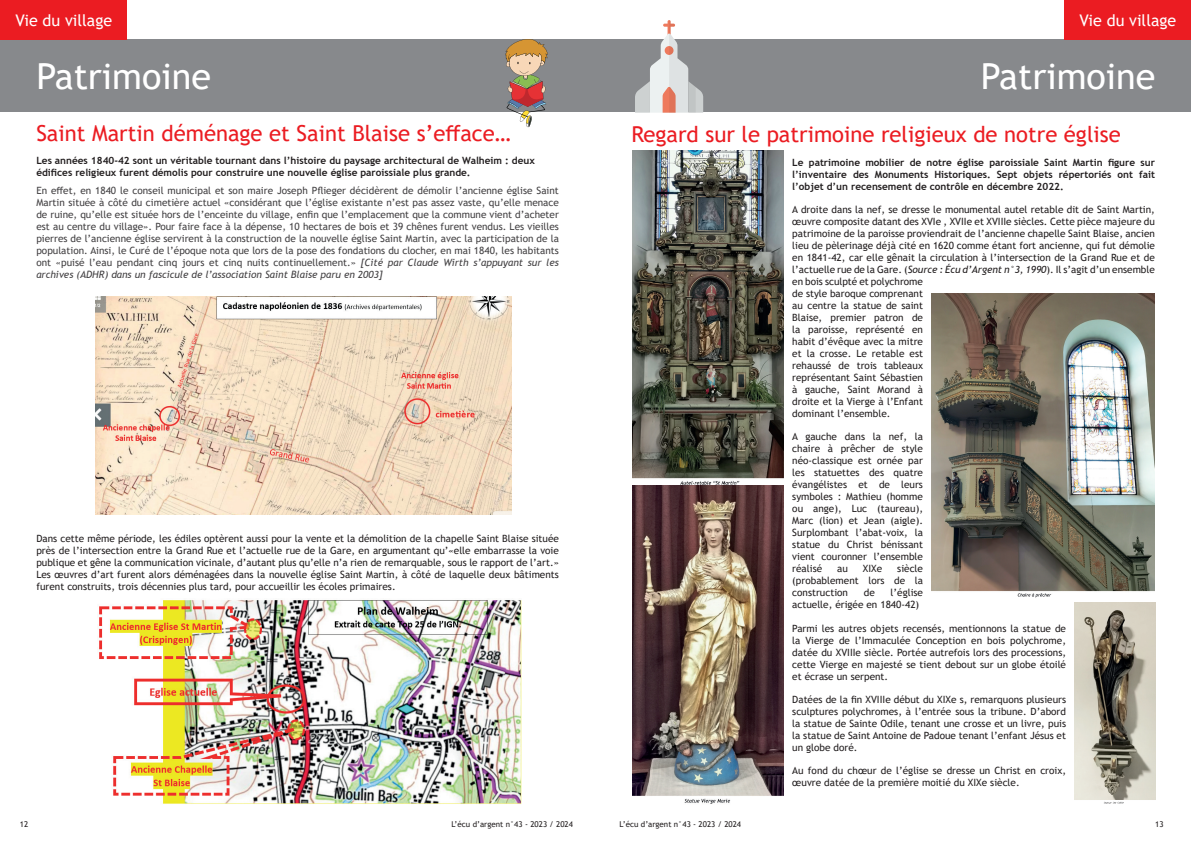
<style>
.page{position:relative;width:1191px;height:842px;background:#fff}
.page>*{position:absolute;margin:0;border:0;box-sizing:border-box;transform-origin:0 0}
.t1{font:36px "Trebuchet MS";color:#fff}
.t2{font:22px "Trebuchet MS";color:#eb1c22}
.t3{font:16px "Trebuchet MS";color:#fff}
.t4{font:10px/12px "Trebuchet MS";color:#231f20;text-align:justify}
.t5{font:10px/12px "Trebuchet MS";color:#434143;text-align:justify}
.t6{font:700 10px/12px "Trebuchet MS";color:#231f20}
.t7{font:8px "Trebuchet MS";color:#231f20}
.s1{font-style:italic}
</style>
<div class="page">
<div style="left:0;top:40px;width:1191px;height:72px;background:#87898c"></div>
<div style="left:0;top:0;width:127px;height:40px;background:#eb1c22"></div>
<div style="left:1064px;top:0;width:127px;height:40px;background:#eb1c22"></div>
<img style="left:96px;top:296px;width:415px;height:218px">
<svg style="left:505px;top:39px;width:43px;height:88px"></svg>
<img style="left:99px;top:600px;width:423px;height:204px">
<svg style="left:635px;top:20px;width:68px;height:93px"></svg>
<img style="left:632px;top:151px;width:151px;height:653px">
<img style="left:931px;top:293px;width:223px;height:305px">
<img style="left:1074px;top:602px;width:81px;height:202px">
<h3 class="t3" style="left:15px;top:10px;width:98px">Vie du village</h3>
<h3 class="t3" style="left:1079px;top:9px;width:98px">Vie du village</h3>
<h1 class="t1" style="left:36px;top:54px;width:176px">Patrimoine</h1>
<h2 class="t2" style="left:36px;top:119px;width:476px">Saint Martin déménage et Saint Blaise s’efface…</h2>
<p class="t6" style="left:36px;top:155px;width:500px">Les années 1840-42 sont un véritable tournant dans l’histoire du paysage architectural de Walheim : deux édifices religieux furent démolis pour construire une nouvelle église paroissiale plus grande.</p>
<p class="t5" style="left:36px;top:184px;width:524px">En effet, en 1840 le conseil municipal et son maire Joseph Pflieger décidèrent de démolir l’ancienne église Saint Martin située à côté du cimetière actuel «considérant que l’église existante n’est pas assez vaste, qu’elle menace de ruine, qu’elle est située hors de l’enceinte du village, enfin que l’emplacement que la commune vient d’acheter est au centre du village». Pour faire face à la dépense, 10 hectares de bois et 39 chênes furent vendus. Les vieilles pierres de l’ancienne église servirent à la construction de la nouvelle église Saint Martin, avec la participation de la population. Ainsi, le Curé de l’époque nota que lors de la pose des fondations du clocher, en mai 1840, les habitants ont «puisé l’eau pendant cinq jours et cinq nuits continuellement.» <span class="s1">[Cité par Claude Wirth s’appuyant sur les archives (ADHR) dans un fascicule de l’association Saint Blaise paru en 2003]</span></p>
<h1 class="t1" style="left:981px;top:53px;width:176px">Patrimoine</h1>
<h2 class="t2" style="left:631px;top:121px;width:490px">Regard sur le patrimoine religieux de notre église</h2>
<p class="t6" style="left:792px;top:156px;width:364px;text-align:justify">Le patrimoine mobilier de notre église paroissiale Saint Martin figure sur l’inventaire des Monuments Historiques. Sept objets répertoriés ont fait l’objet d’un recensement de contrôle en décembre 2022.</p>
<p class="t4" style="left:792px;top:203px;width:364px;text-align:left">A droite dans la nef, se dresse le monumental autel retable dit de Saint Martin, œuvre composite datant des XVIe , XVIIe et XVIIIe siècles. Cette pièce majeure du patrimoine de la paroisse proviendrait de l’ancienne chapelle Saint Blaise, ancien lieu de pèlerinage déjà cité en 1620 comme étant fort ancienne, qui fut démolie en 1841-42, car elle gênait la circulation à l’intersection de la Grand Rue et de l’actuelle rue de la Gare. (<span class="s1">Source : Écu d’Argent n°3, 1990</span>). Il s’agit d’un ensemble en bois sculpté et polychrome<br>de style baroque comprenant<br>au centre la statue de saint<br>Blaise, premier patron de<br>la paroisse, représenté en<br>habit d’évêque avec la mitre<br>et la crosse. Le retable est<br>rehaussé de trois tableaux<br>représentant Saint Sébastien<br>à gauche, Saint Morand à<br>droite et la Vierge à l’Enfant<br>dominant l’ensemble.</p>
<p class="t4" style="left:792px;top:431px;width:132px">A gauche dans la nef, la chaire à prêcher de style néo-classique est ornée par les statuettes des quatre évangélistes et de leurs symboles : Mathieu (homme ou ange), Luc (taureau), Marc (lion) et Jean (aigle).<br>Surplombant l’abat-voix, la statue du Christ bénissant vient couronner l’ensemble réalisé</p>
<p class="t4" style="left:36px;top:532px;width:524px">Dans cette même période, les édiles optèrent aussi pour la vente et la démolition de la chapelle Saint Blaise située près de l’intersection entre la Grand Rue et l’actuelle rue de la Gare, en argumentant qu’«elle embarrasse la voie publique et gêne la communication vicinale, d’autant plus qu’elle n’a rien de remarquable, sous le rapport de l’art.» Les œuvres d’art furent alors déménagées dans la nouvelle église Saint Martin, à côté de laquelle deux bâtiments furent construits, trois décennies plus tard, pour accueillir les écoles primaires.</p>
<p class="t4" style="left:792px;top:563px;width:132px;text-indent:105px">siècle (probablement lors de la construction</p>
<p class="t4" style="left:837px;top:563px;width:12px">au</p>
<p class="t4" style="left:863px;top:563px;width:21px">XIXe</p>
<p class="t4" style="left:792px;top:587px;width:132px;text-indent:98px">l’église actuelle, érigée en 1840-42)</p>
<p class="t4" style="left:792px;top:622px;width:275px">Parmi les autres objets recensés, mentionnons la statue de la Vierge de l’Immaculée Conception en bois polychrome, datée du XVIIIe siècle. Portée autrefois lors des processions, cette Vierge en majesté se tient debout sur un globe étoilé et écrase un serpent.</p>
<p class="t4" style="left:792px;top:693px;width:275px">Datées de la fin XVIIIe début du XIXe s, remarquons plusieurs sculptures polychromes, à l’entrée sous la tribune. D’abord la statue de Sainte Odile, tenant une crosse et un livre, puis la statue de Saint Antoine de Padoue tenant l’enfant Jésus et un globe doré.</p>
<p class="t4" style="left:792px;top:765px;width:275px">Au fond du chœur de l’église se dresse un Christ en croix, œuvre datée de la première moitié du XIXe siècle.</p>
<p class="t4" style="left:864px;top:587px;width:13px">de</p>
<p class="t7" style="left:20px;top:819px;width:10px">12</p>
<p class="t7" style="left:451px;top:819px;width:123px">L’écu d’argent n°43 - 2023 / 2024</p>
<p class="t7" style="left:619px;top:819px;width:123px">L’écu d’argent n°43 - 2023 / 2024</p>
<p class="t7" style="left:1155px;top:819px;width:10px">13</p>
</div>
